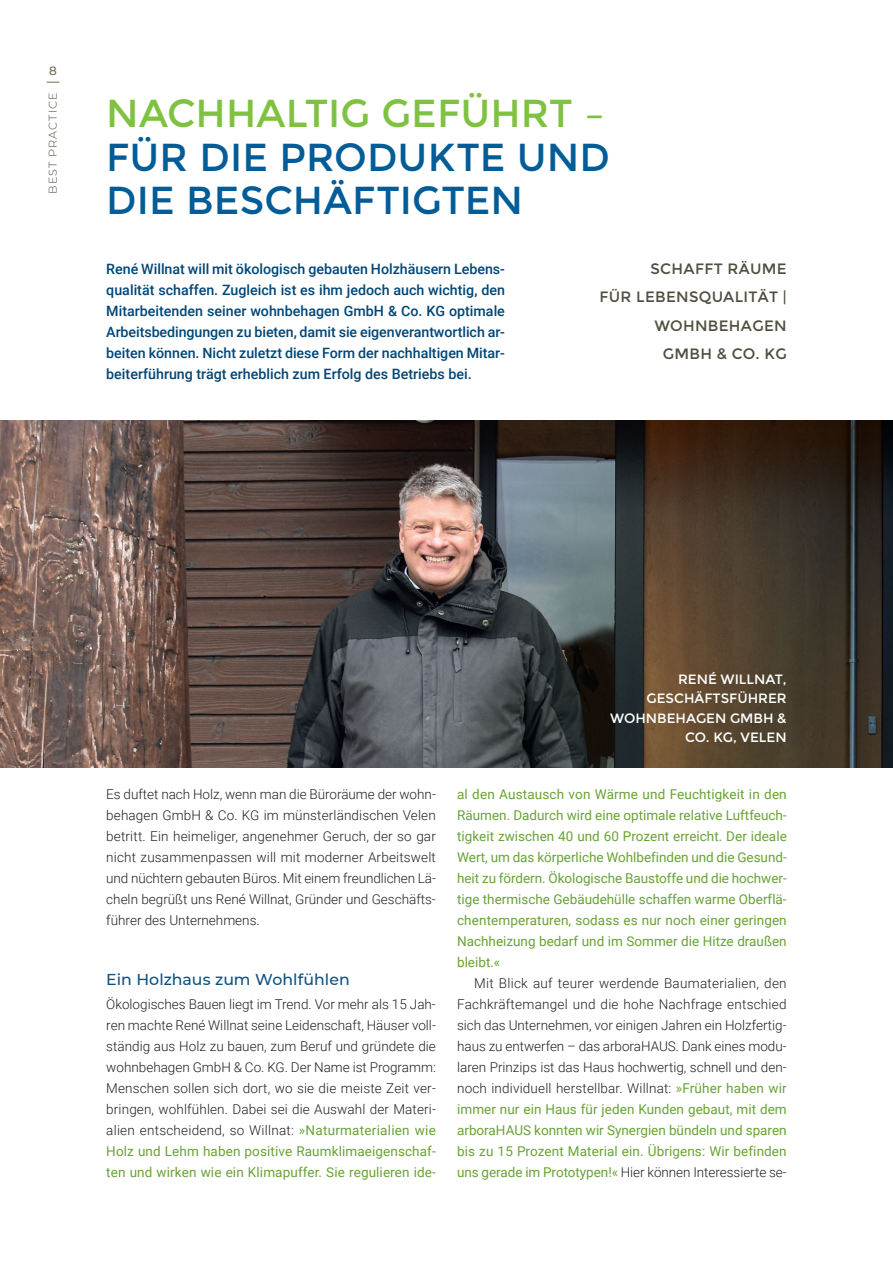
<style>
.page{position:relative;width:893px;height:1263px;background:#fff}
.page>*{position:absolute;margin:0;border:0;box-sizing:border-box;transform-origin:0 0}
.t1{font:39px/43.5px "Montserrat";letter-spacing:.005em;color:#015c97}
.t2{font:39px "Montserrat";color:#7fc241}
.t3{font:500 15.75px "Montserrat";color:#0c5181}
.t4{font:15px/28.5px "Montserrat";letter-spacing:.02em;color:#514e40;text-align:right}
.t5{font:500 14.25px/21px "Roboto";color:#004677;text-align:justify}
.t6{font:300 13.5px/21px "Roboto";color:#231f20;text-align:justify}
.t7{font:13.5px/21px "Roboto";color:#68a335;text-align:justify}
.t8{font:13.5px/19.5px "Montserrat";color:#fff;text-align:right}
.t9{font:500 12px "Montserrat";color:#7a6b49}
.t10{font:300 11.25px "Montserrat";letter-spacing:.09em;color:#514e40}
.s1{font-weight:400;color:#68a335}
</style>
<div class="page">
<svg style="left:47px;top:82px;width:13px;height:1px"></svg>
<svg style="left:0;top:421px;width:893px;height:346px;background:#564b45"></svg>
<p class="t9" style="left:49px;top:63px;width:9px">8</p>
<p class="t10" style="left:45px;top:194px;width:103px;rotate:-90deg">BEST PRACTICE</p>
<h1 class="t2" style="left:106px;top:91px;width:500px">NACHHALTIG GEFÜHRT –</h1>
<h1 class="t1" style="left:106px;top:135px;width:505px">FÜR DIE PRODUKTE UND<br>DIE BESCHÄFTIGTEN</h1>
<p class="t5" style="left:106px;top:258px;width:400px">René Willnat will mit ökologisch gebauten Holzhäusern Lebens&shy;qualität schaffen. Zugleich ist es ihm jedoch auch wichtig, den Mitarbeitenden seiner wohnbehagen GmbH &amp; Co. KG optimale Arbeitsbedingungen zu bieten, damit sie eigenverantwortlich ar&shy;beiten können. Nicht zuletzt diese Form der nachhaltigen Mitar&shy;beiterführung trägt erheblich zum Erfolg des Betriebs bei.</p>
<p class="t4" style="left:599px;top:255px;width:189px">SCHAFFT RÄUME<br>FÜR LEBENSQUALITÄT |<br>WOHNBEHAGEN<br>GMBH &amp; CO. KG</p>
<p class="t6" style="left:106px;top:783px;width:331px">Es duftet nach Holz, wenn man die Büroräume der wohn&shy;behagen GmbH &amp; Co. KG im münsterländischen Velen betritt. Ein heimeliger, angenehmer Geruch, der so gar nicht zusammenpassen will mit moderner Arbeitswelt und nüchtern gebauten Büros. Mit einem freundlichen Lä&shy;cheln begrüßt uns René Willnat, Gründer und Geschäfts&shy;führer des Unternehmens.</p>
<p class="t3" style="left:106px;top:968px;width:245px">Ein Holzhaus zum Wohlfühlen</p>
<p class="t6" style="left:106px;top:993px;width:331px">Ökologisches Bauen liegt im Trend. Vor mehr als 15 Jah&shy;ren machte René Willnat seine Leidenschaft, Häuser voll&shy;ständig aus Holz zu bauen, zum Beruf und gründete die wohnbehagen GmbH &amp; Co. KG. Der Name ist Programm:<br>Menschen sollen sich dort, wo sie die meiste Zeit ver&shy;bringen, wohlfühlen. Dabei sei die Auswahl der Materi&shy;alien entscheidend, so Willnat: <span class="s1">»Naturmaterialien wie Holz und Lehm haben positive Raumklimaeigenschaf&shy;ten und wirken wie ein Klimapuffer. Sie regulieren ide-</span></p>
<p class="t8" style="left:610px;top:669px;width:178px">RENÉ WILLNAT,<br>GESCHÄFTSFÜHRER<br>WOHNBEHAGEN GMBH &amp;<br>CO. KG, VELEN</p>
<p class="t7" style="left:457px;top:783px;width:331px">al den Austausch von Wärme und Feuchtigkeit in den Räumen. Dadurch wird eine optimale relative Luftfeuch&shy;tigkeit zwischen 40 und 60 Prozent erreicht. Der ideale Wert, um das körperliche Wohlbefinden und die Gesund&shy;heit zu fördern. Ökologische Baustoffe und die hochwer&shy;tige thermische Gebäudehülle schaffen warme Oberflä&shy;chentemperaturen, sodass es nur noch einer geringen Nachheizung bedarf und im Sommer die Hitze draußen bleibt.«</p>
<p class="t6" style="left:457px;top:972px;width:331px;text-indent:17px">Mit Blick auf teurer werdende Baumaterialien, den Fachkräftemangel und die hohe Nachfrage entschied sich das Unternehmen, vor einigen Jahren ein Holzfertig&shy;haus zu entwerfen – das arboraHAUS. Dank eines modu&shy;laren Prinzips ist das Haus hochwertig, schnell und den&shy;noch individuell herstellbar. Willnat: <span class="s1">»Früher haben wir immer nur ein Haus für jeden Kunden gebaut, mit dem arboraHAUS konnten wir Synergien bündeln und sparen bis zu 15 Prozent Material ein. Übrigens: Wir befinden uns gerade im Prototypen!«</span> Hier können Interessierte se-</p>
</div>
